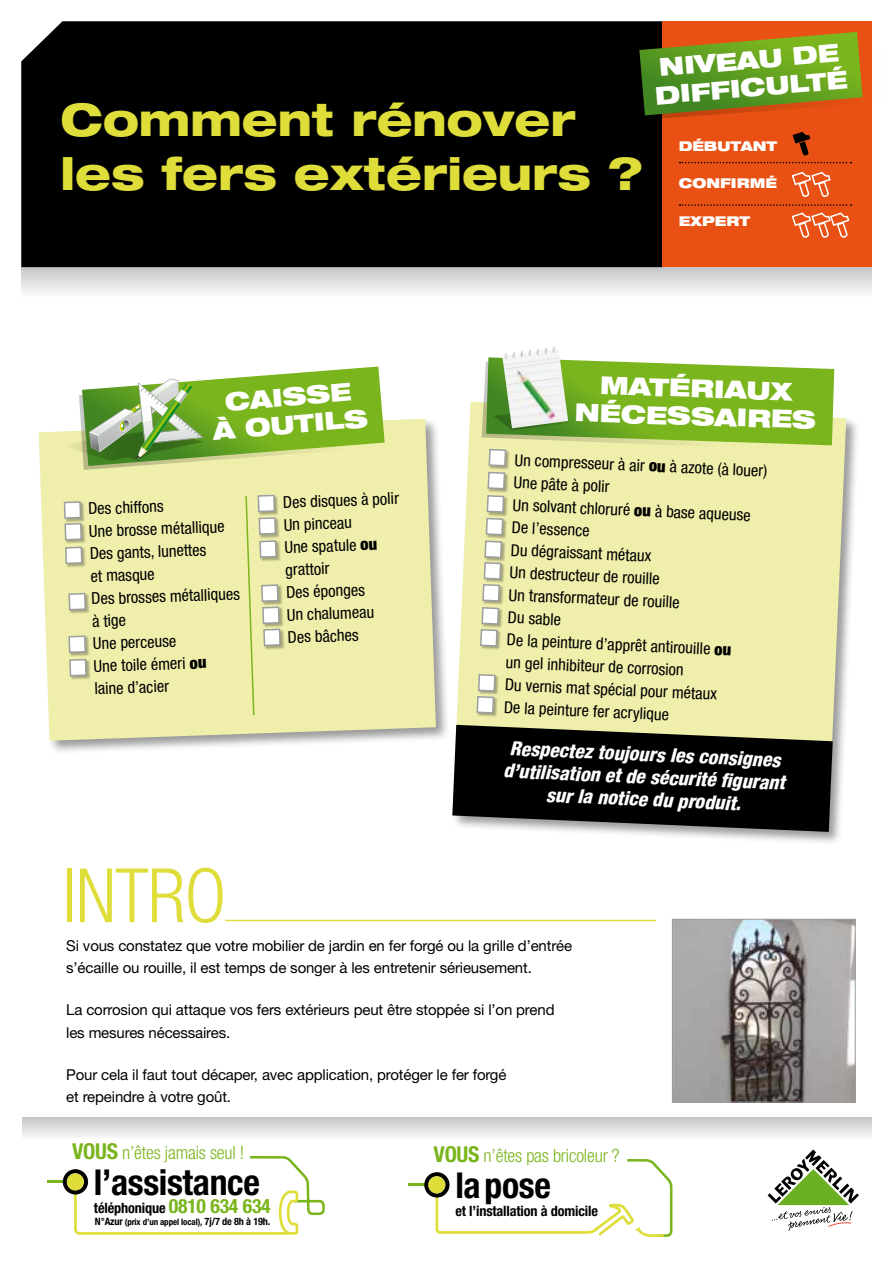
<style>
.page{position:relative;width:893px;height:1263px;background:#fff}
.page>*{position:absolute;margin:0;border:0;box-sizing:border-box;transform-origin:0 0}
.t1{font:300 condensed 75px "Helvetica Neue LT";letter-spacing:-.01em;color:#dedd3a}
.t2{font:800 expanded 45px/54px "Helvetica Neue";color:#dedd3a}
.t3{font:700 condensed 35.7px "Helvetica Neue";letter-spacing:-.01em;color:#000}
.t4{font:900 expanded 24.75px/27.6px "Helvetica Neue";color:#fff}
.t5{font:italic 800 condensed 19.5px/22.5px "Helvetica Neue";color:#fff;text-align:center}
.t6{font:300 condensed 18.3px "Helvetica Neue LT";letter-spacing:-.01em;color:#7ab51d}
.t7{font:condensed 16.5px/22.5px "Helvetica Neue";color:#000}
.t8{font:15px/22.5px "Helvetica Neue LT";letter-spacing:-.01em;color:#000}
.t9{font:700 condensed 14.25px "Helvetica Neue";letter-spacing:-.01em;color:#000}
.t10{font:900 expanded 13.5px "Helvetica Neue";color:#fff}
.t11{font:700 condensed 8.85px "Helvetica Neue";letter-spacing:-.01em;color:#000}
.s1{font-weight:900}
.s2{font-family:"Helvetica Neue";font-weight:700;font-size:21.9px}
.s3{font-size:19.65px;color:#7ab51d}
.s4{font-size:10.2px}
</style>
<div class="page">
<div style="left:21px;top:267px;width:851px;height:30px;background:linear-gradient(to bottom,#c5c6c7,#f9f9fa)"></div>
<div style="left:21px;top:21px;width:641px;height:246px;background:#000"></div>
<div style="left:662px;top:21px;width:210px;height:246px;background:#e85113"></div>
<svg style="left:791px;top:213px;width:59px;height:25px"></svg>
<svg style="left:632px;top:32px;width:231px;height:88px"></svg>
<svg style="left:679px;top:162px;width:172px;height:1px"></svg>
<svg style="left:679px;top:173px;width:172px;height:33px"></svg>
<svg style="left:793px;top:132px;width:17px;height:24px"></svg>
<div style="left:37px;top:417px;width:412px;height:337px;background:#000;opacity:.4"></div>
<div style="left:39px;top:419px;width:397px;height:322px;background:#efeeab"></div>
<div style="left:451px;top:400px;width:409px;height:445px;background:#000;opacity:.4"></div>
<svg style="left:453px;top:402px;width:393px;height:429px;background:#edecb5"></svg>
<div style="left:22px;top:1117px;width:850px;height:22px;background:linear-gradient(to bottom,#c4c5c6,#f7f7f7)"></div>
<svg style="left:768px;top:1149px;width:91px;height:82px"></svg>
<hr style="left:47px;top:1180px;width:28px;height:3px;background:#7ab51d">
<svg style="left:63px;top:1156px;width:262px;height:79px"></svg>
<hr style="left:408px;top:1183px;width:29px;height:3px;background:#7ab51d">
<svg style="left:424px;top:1159px;width:249px;height:78px"></svg>
<img style="left:504px;top:347px;width:55px;height:10px">
<img style="left:674px;top:921px;width:180px;height:179px">
<div style="left:672px;top:919px;width:184px;height:183px;border:1px solid #9c9e9f"></div>
<div style="left:64px;top:501px;width:21px;height:22px;background:#000;opacity:.3"></div>
<div style="left:65px;top:523px;width:21px;height:22px;background:#000;opacity:.3"></div>
<div style="left:65px;top:547px;width:22px;height:21px;background:#000;opacity:.3"></div>
<svg style="left:63px;top:500px;width:20px;height:65px"></svg>
<div style="left:261px;top:584px;width:22px;height:22px;background:#e9e8a6"></div>
<div style="left:69px;top:593px;width:21px;height:22px;background:#000;opacity:.3"></div>
<svg style="left:68px;top:592px;width:19px;height:19px"></svg>
<div style="left:262px;top:607px;width:22px;height:21px;background:#d5d498"></div>
<div style="left:69px;top:635px;width:21px;height:22px;background:#000;opacity:.3"></div>
<div style="left:69px;top:659px;width:22px;height:21px;background:#000;opacity:.3"></div>
<svg style="left:68px;top:635px;width:20px;height:42px"></svg>
<hr style="left:225px;top:920px;width:431px;height:1px;background:#dedd3a">
<svg style="left:452px;top:725px;width:381px;height:107px;background:#23231e"></svg>
<div style="left:263px;top:629px;width:22px;height:21px;background:#000;opacity:.3"></div>
<svg style="left:245px;top:494px;width:37px;height:223px;background:#e2e4ad"></svg>
<div style="left:480px;top:629px;width:22px;height:22px;background:#000;opacity:.3"></div>
<svg style="left:479px;top:357px;width:355px;height:290px;background:#d2df90"></svg>
<div style="left:478px;top:674px;width:22px;height:22px;background:#000;opacity:.3"></div>
<div style="left:477px;top:696px;width:21px;height:22px;background:#000;opacity:.3"></div>
<svg style="left:476px;top:673px;width:20px;height:41px"></svg>
<svg style="left:60px;top:366px;width:325px;height:104px"></svg>
<h2 class="t2" style="left:61px;top:92px;width:584px">Comment rénover les fers extérieurs ?</h2>
<h3 class="t4" style="left:651px;top:54px;width:188px;rotate:-5deg">NIVEAU DE<br>DIFFI</h3>
<h3 class="t4" style="left:739px;top:74px;width:109px;rotate:-5deg">CULTÉ</h3>
<p class="t10" style="left:679px;top:137px;width:100px">DÉBUTANT</p>
<p class="t10" style="left:679px;top:175px;width:99px">CONFIRMÉ</p>
<p class="t10" style="left:679px;top:212px;width:73px">EXPERT</p>
<h3 class="t4" style="left:209px;top:389px;width:134px;text-indent:15px;rotate:-5deg">CA ISSE<br>À OUT</h3>
<p class="t7" style="left:88px;top:497px;width:150px;rotate:-2deg">Des chiffons<br>Une brosse métallique<br>Des gants, lunettes<br>et masque<br>Des brosses métalliques à tige<br>Une perceuse<br>Une toile émeri <span class="s1">ou<br></span>laine d’acier</p>
<p class="t7" style="left:283px;top:491px;width:118px;rotate:-2deg">Des disques à polir<br>Un pinceau<br>Une spatule <span class="s1">ou </span>grattoir<br>Des éponges<br>Un chalumeau<br>Des bâches</p>
<h1 class="t1" style="left:63px;top:853px;width:165px">INTRO</h1>
<h3 class="t4" style="left:601px;top:371px;width:30px;rotate:2deg">MATÉ</h3>
<h3 class="t4" style="left:691px;top:373px;width:48px;rotate:2deg">RIAUX</h3>
<h3 class="t4" style="left:575px;top:398px;width:14px;rotate:2deg">NÉCE</h3>
<h3 class="t4" style="left:668px;top:400px;width:150px;rotate:2deg">SSA IRE S</h3>
<p class="t7" style="left:513px;top:449px;width:256px;rotate:2deg">Un compresseur à air <span class="s1">ou</span> à azote (à louer)<br>Une pâte à polir<br>Un solvant chloruré <span class="s1">ou</span> à base aqueuse<br>De l’essence<br>Du dégraissant métaux<br>Un destructeur de rouille<br>Un transformateur de rouille<br>Du sable<br>De la peinture d’apprêt antirouille <span class="s1">ou<br></span>un gel inhibiteur de corrosion<br>Du vernis mat spécial pour métaux<br>De la peinture fer acrylique</p>
<p class="t5" style="left:504px;top:738px;width:283px;rotate:2deg">Respectez toujours les consignes d’utilisation et de sécurité fi gurant sur la notice du produit.</p>
<p class="t8" style="left:66px;top:934px;width:507px">Si vous constatez que votre mobilier de jardin en fer forgé ou la grille d’entrée s’écaille ou rouille, il est temps de songer à les entretenir sérieusement.</p>
<p class="t8" style="left:66px;top:998px;width:490px">La corrosion qui attaque vos fers extérieurs peut être stoppée si l’on prend les mesures nécessaires.</p>
<p class="t8" style="left:66px;top:1063px;width:442px">Pour cela il faut tout décaper, avec application, protéger le fer forgé et repeindre à votre goût.</p>
<p class="t6" style="left:72px;top:1142px;width:174px"><span class="s2">VOUS</span> n’êtes jamais seul !</p>
<h3 class="t3" style="left:94px;top:1160px;width:167px">l’assistance</h3>
<p class="t9" style="left:94px;top:1199px;width:178px">téléphonique <span class="s3">0810 634 634</span></p>
<p class="t11" style="left:95px;top:1216px;width:177px"><span class="s4">N°Azur</span> (prix d’un appel local), <span class="s4">7j/7 de 8h à 19h.</span></p>
<p class="t6" style="left:433px;top:1145px;width:188px"><span class="s2">VOUS</span> n’êtes pas bricoleur ?</p>
<h3 class="t3" style="left:455px;top:1163px;width:97px">lapose</h3>
<p class="t9" style="left:455px;top:1202px;width:144px">et l’installation à domicile</p>
</div>
